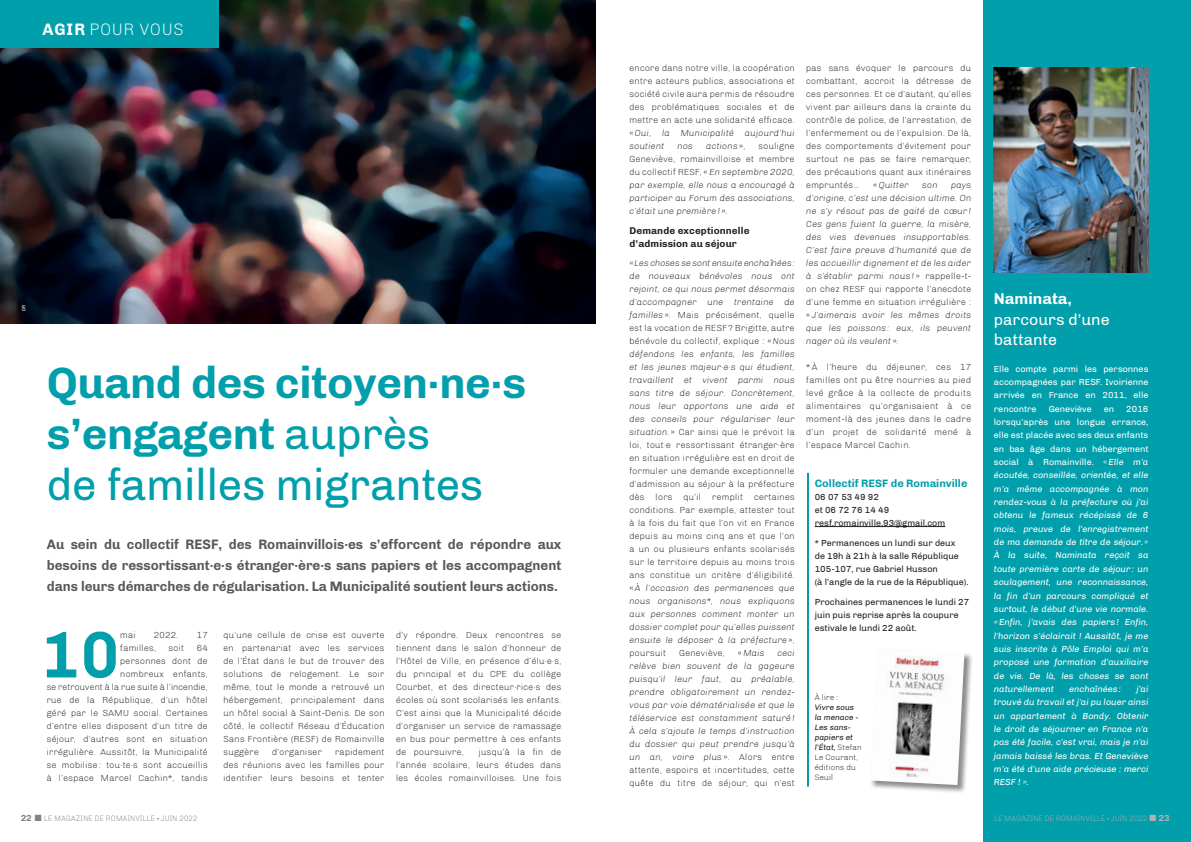
<style>
.page{position:relative;width:1191px;height:842px;background:#fff}
.page>*{position:absolute;margin:0;border:0;box-sizing:border-box;transform-origin:0 0}
.t1{font:700 65.9px "Chivo";color:#009fab;scale:.94 1}
.t2{font:700 45px/51px "Chivo";letter-spacing:-.01em;color:#009fab}
.t3{font:300 17px "Chivo";letter-spacing:.04em;color:#fff;scale:.95 1}
.t4{font:16px/20.3px "Chivo";color:#fff}
.t5{font:700 16px "Chivo";color:#fff}
.t6{font:700 14px/21px "Chivo";color:#57585a;text-align:justify;scale:.96 1}
.t7{font:700 11px "Chivo";color:#009fab}
.t8{font:700 10px/13px "Chivo";letter-spacing:.01em;color:#231f20}
.t9{font:300 9px/13px "Chivo";letter-spacing:.01em;color:#231f20;text-align:justify}
.t10{font:italic 300 9px/13px "Chivo";letter-spacing:.01em;color:#231f20;text-align:justify}
.t11{font:italic 9px/13.3px "Chivo";color:#fff;text-align:justify}
.t12{font:9px/13px "Chivo";color:#231f20}
.t13{font:9px/13.3px "Chivo";color:#fff;text-align:justify}
.t14{font:italic 8px/10px "Chivo";color:#231f20}
.t15{font:300 8px "Chivo";letter-spacing:.02em;color:#808286;scale:.9 1}
.t16{font:300 8px "Chivo";letter-spacing:.02em;color:#b0b1b5;scale:.9 1}
.t17{font:300 8px "Chivo";color:#231f20}
.t18{font:5px "Chivo";color:#fff;scale:.9 1}
.s1{font-weight:700}
.s2{font-weight:400}
.s3{font-style:italic}
.s4{font-style:normal}
.s5{font-weight:300;font-style:normal}
.s6{font-weight:700;font-size:9px}
.s7{font-weight:900}
</style>
<div class="page">
<div style="left:983px;top:0;width:208px;height:842px;background:#009fab"></div>
<img style="left:0;top:0;width:595px;height:323px">
<div style="left:0;top:0;width:219px;height:48px;background:#009fab"></div>
<img style="left:994px;top:67px;width:154px;height:205px">
<hr style="left:814px;top:526px;width:131px;height:1px;background:#231f20">
<hr style="left:807px;top:473px;width:2px;height:314px;background:#009fab">
<img style="left:872px;top:653px;width:100px;height:139px">
<img style="left:871px;top:653px;width:93px;height:132px">
<h3 class="t3" style="left:43px;top:20px;width:150px"><span class="s1">AGIR</span> POUR VOUS</h3>
<p class="t18" style="left:21px;top:311px;width:8px;rotate:-90deg">DR</p>
<h2 class="t2" style="left:47px;top:357px;width:481px">Quand des citoyen·ne·s s’engagent <span class="s2">auprès<br>de familles migrantes</span></h2>
<p class="t6" style="left:47px;top:534px;width:537px">Au sein du collectif RESF, des Romainvillois·es s’efforcent de répondre aux besoins de ressortissant·e·s étranger·ère·s sans papiers et les accompagnent dans leurs démarches de régularisation. La Municipalité soutient leurs actions.</p>
<h1 class="t1" style="left:42px;top:616px;width:83px">10</h1>
<p class="t9" style="left:120px;top:629px;width:17px">mai</p>
<p class="t9" style="left:154px;top:629px;width:26px">2022.</p>
<p class="t9" style="left:197px;top:629px;width:13px">17</p>
<p class="t9" style="left:223px;top:629px;width:163px">qu’une cellule de crise est ouverte en partenariat avec les services de l’État dans le but de trouver des solutions de relogement. Le soir même, tout le monde a retrouvé un hébergement, principalement dans un hôtel social à Saint-Denis. De son côté, le collectif Réseau d’Éducation Sans Frontière (RESF) de Romainville suggère</p>
<p class="t9" style="left:396px;top:629px;width:167px">d’y répondre. Deux rencontres se tiennent dans le salon d’honneur de l’Hôtel de Ville, en présence d’élu·e·s, du principal et du CPE du collège Courbet, et des directeur·rice·s des écoles où sont scolarisés les enfants.<br>C’est ainsi que la Municipalité décide d’organiser un service de ramassage en bus pour permettre à ces enfants de poursuivre,</p>
<p class="t9" style="left:120px;top:642px;width:37px">familles,</p>
<p class="t9" style="left:169px;top:642px;width:17px">soit</p>
<p class="t9" style="left:47px;top:642px;width:163px;text-align:right">64<br>personnes dont de<br>nombreux enfants,<br>se retrouvent à la rue suite à l’incendie, rue de la République, d’un hôtel géré par le SAMU social. Certaines d’entre elles disposent d’un titre de séjour, d’autres sont en situation irrégulière. Aussitôt, la Municipalité se mobilise : tou·te·s sont accueillis à l’espace Marcel Cachin*, tandis</p>
<p class="t9" style="left:396px;top:746px;width:167px;text-indent:83px">jusqu’à la fin de l’année scolaire, leurs études dans les écoles romainvilloises. Une fois</p>
<p class="t9" style="left:223px;top:746px;width:163px;text-indent:112px">rapidement des réunions avec les familles pour identifier leurs besoins et tenter</p>
<p class="t9" style="left:272px;top:746px;width:51px">d’organiser</p>
<p class="t9" style="left:629px;top:61px;width:167px">encore dans notre ville, la coopération entre acteurs publics, associations et société civile aura permis de résoudre des problématiques sociales et de mettre en acte une solidarité efficace. « <span class="s3">Oui, la Municipalité aujourd’hui soutient</span></p>
<p class="t10" style="left:629px;top:139px;width:167px;text-indent:129px"><span class="s4">souligne Geneviève, romainvilloise et membre du collectif RESF, «</span> En septembre 2020, par exemple, elle nous a encouragé à participer au Forum des associations, c’était une première ! ».</p>
<p class="t8" style="left:629px;top:224px;width:121px">Demande exceptionnelle d’admission au séjour</p>
<p class="t9" style="left:629px;top:256px;width:167px"><span class="s3">« Les choses se sont ensuite enchaînées : de nouveaux bénévoles nous ont rejoint, ce qui nous permet désormais d’accompagner une trentaine de familles</span> ». Mais précisément, quelle est la vocation de RESF ? Brigitte, autre bénévole du collectif, explique : « <span class="s3">Nous défendons les enfants, les familles et les jeunes majeur·e·s qui étudient, travaillent et vivent parmi nous sans titre de séjour. Concrètement, nous leur apportons une aide et des conseils pour régulariser leur situation.</span> » Car ainsi que le prévoit la loi, tout·e ressortissant étranger·ère en situation irrégulière est en droit de formuler une demande exceptionnelle d’admission au séjour à la préfecture dès lors qu’il remplit certaines conditions. Par exemple, attester tout à la fois du fait que l’on vit en France depuis au moins cinq ans et que l’on a un ou plusieurs enfants scolarisés sur le territoire depuis au moins trois ans constitue un critère d’éligibilité. « <span class="s3">À l’occasion des permanences que nous organisons*, nous expliquons aux personnes comment monter un dossier complet pour qu’elles puissent ensuite le déposer à la préfecture</span> », poursuit</p>
<p class="t10" style="left:677px;top:139px;width:17px">nos</p>
<p class="t10" style="left:706px;top:139px;width:41px">actions <span class="s4">»,</span></p>
<p class="t9" style="left:679px;top:646px;width:47px">Geneviève,</p>
<p class="t10" style="left:738px;top:646px;width:28px"><span class="s4">«</span> Mais</p>
<p class="t10" style="left:629px;top:646px;width:167px;text-indent:148px">ceci relève bien souvent de la gageure puisqu’il leur faut, au préalable, prendre obligatoirement un rendez&shy;vous par voie dématérialisée et que le téléservice est constamment saturé !<br>À cela s’ajoute le temps d’instruction du dossier qui peut prendre jusqu’à un an, voire plus <span class="s4">». Alors entre attente, espoirs et incertitudes, cette quête du titre de séjour, qui n’est</span></p>
<p class="t9" style="left:806px;top:61px;width:167px">pas sans évoquer le parcours du combattant, accroit la détresse de ces personnes. Et ce d’autant, qu’elles vivent par ailleurs dans la crainte du contrôle de police, de l’arrestation, de l’enfermement ou de l’expulsion. De là, des comportements d’évitement pour surtout ne pas se faire remarquer, des précautions quant aux itinéraires empruntés...</p>
<p class="t10" style="left:873px;top:178px;width:37px"><span class="s4">«</span> Quitter</p>
<p class="t10" style="left:922px;top:178px;width:17px">son</p>
<p class="t10" style="left:806px;top:178px;width:167px;text-indent:145px">pays d’origine, c’est une décision ultime. On ne s’y résout pas de gaité de cœur !<br>Ces gens fuient la guerre, la misère, des vies devenues insupportables.<br>C’est faire preuve d’humanité que de les accueillir dignement et de les aider à s’établir parmi nous ! <span class="s4">» rappelle-t&shy;on chez RESF qui rapporte l’anecdote d’une femme en situation irrégulière : «</span> J’aimerais avoir les mêmes droits que les poissons : eux, ils peuvent nager où ils veulent <span class="s4">».</span></p>
<p class="t9" style="left:806px;top:360px;width:167px">* À l’heure du déjeuner, ces 17 familles ont pu être nourries au pied levé grâce à la collecte de produits alimentaires qu’organisaient à ce moment-là des jeunes dans le cadre d’un projet de solidarité mené à l’espace Marcel Cachin.</p>
<p class="t7" style="left:814px;top:477px;width:154px">Collectif RESF de Romainville</p>
<p class="t12" style="left:814px;top:490px;width:132px">06 07 53 49 92<br>et 06 72 76 14 49 resf.romainville.93@gmail.com</p>
<p class="t12" style="left:814px;top:536px;width:155px">* Permanences un lundi sur deux<br>de 19h à 21h à la salle République<br>105-107, rue Gabriel Husson<br>(à l’angle de la rue de la République).</p>
<p class="t12" style="left:814px;top:595px;width:156px">Prochaines permanences le lundi 27 juin puis reprise après la coupure estivale le lundi 22 août.</p>
<p class="t17" style="left:814px;top:692px;width:25px">À lire :</p>
<p class="t14" style="left:814px;top:702px;width:49px">Vivre sous la menace -<br>Les sans&shy;papiers et l’État, <span class="s5">Stefan<br>Le Courant, éditions du<br>Seuil</span></p>
<h3 class="t5" style="left:994px;top:289px;width:80px">Naminata,</h3>
<h3 class="t4" style="left:994px;top:309px;width:117px">parcours d’une battante</h3>
<p class="t13" style="left:994px;top:362px;width:156px">Elle compte parmi les personnes accompagnées par RESF. Ivoirienne arrivée en France en 2011, elle rencontre</p>
<p class="t13" style="left:1048px;top:402px;width:45px">Geneviève</p>
<p class="t13" style="left:1103px;top:402px;width:12px">en</p>
<p class="t11" style="left:994px;top:402px;width:156px;text-indent:132px"><span class="s4">2016 lorsqu’après une longue errance, elle est placée avec ses deux enfants en bas âge dans un hébergement social à Romainville. «</span> Elle m’a écoutée, conseillée, orientée, et elle m’a même accompagnée à mon rendez-vous à la préfecture où j’ai obtenu le fameux récépissé de 6 mois, preuve de l’enregistrement de ma demande de titre de séjour. » À la suite, Naminata reçoit sa toute première carte de séjour : un soulagement, une reconnaissance, la fin d’un parcours compliqué et surtout, le début d’une vie normale. « Enfin, j’avais des papiers ! Enfin, l’horizon s’éclairait ! Aussitôt, je me suis inscrite à Pôle Emploi qui m’a proposé une formation d’auxiliaire de vie. De là, les choses se sont naturellement</p>
<p class="t11" style="left:994px;top:682px;width:156px;text-indent:142px">j’ai trouvé du travail et j’ai pu louer ainsi un appartement à Bondy. Obtenir le droit de séjourner en France n’a pas été facile, c’est vrai, mais je n’ai jamais baissé les bras. Et Geneviève m’a été d’une aide précieuse : merci RESF ! ».</p>
<p class="t11" style="left:1069px;top:682px;width:53px">enchaînées :</p>
<p class="t15" style="left:21px;top:814px;width:198px"><span class="s6">22</span> ■ LE MAGAZINE DE ROMAINVILLE <span class="s7">·</span> JUIN 2022</p>
<p class="t16" style="left:994px;top:814px;width:196px">LE MAGAZINE DE ROMAINVILLE <span class="s7">·</span> JUIN 2022 ■ <span class="s6">23</span></p>
</div>
